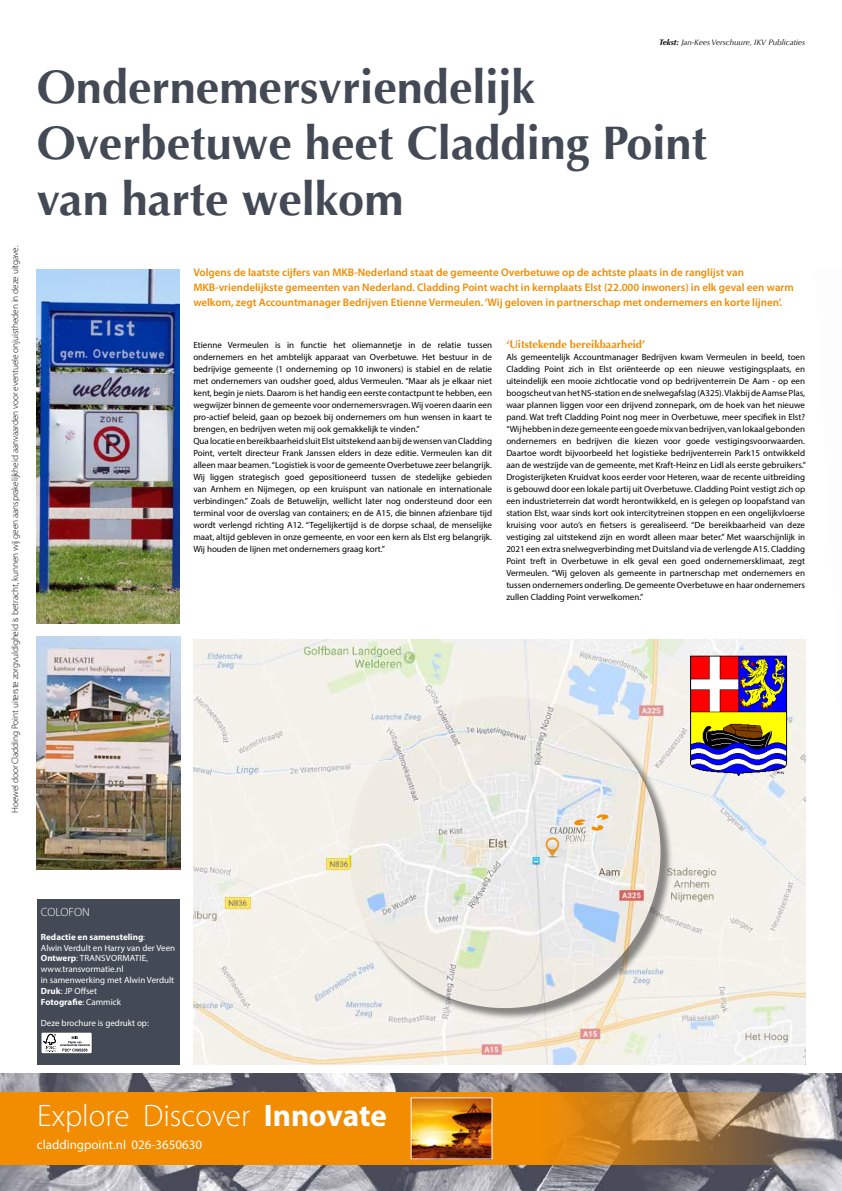
<style>
.page{position:relative;width:842px;height:1191px;background:#fff}
.page>*{position:absolute;margin:0;border:0;box-sizing:border-box;transform-origin:0 0}
.t1{font:700 46.9px/56.3px "Optima";color:#444a55}
.t2{font:300 31.2px "Myriad Pro";color:#fff}
.t3{font:13px "Myriad Pro";color:#fff}
.t4{font:300 12px "Myriad Pro";color:#fff}
.t5{font:600 11px/15px "Myriad Pro";color:#f28c00}
.t6{font:700 11px "Optima";color:#f28c00}
.t7{font:300 9.3px "Myriad Pro";letter-spacing:-.01em;color:#000}
.t8{font:9px/12px "Myriad Pro";color:#000}
.t9{font:9px/10.8px "Myriad Pro";color:#fff}
.t10{font:italic 8px "Optima";color:#000}
.s1{font-weight:700}
</style>
<div class="page">
<img style="left:0;top:1073px;width:842px;height:118px">
<svg style="left:0;top:1092px;width:815px;height:72px;background:#df8c1b"></svg>
<img style="left:815px;top:1073px;width:27px;height:117px">
<img style="left:193px;top:639px;width:612px;height:425px">
<img style="left:413px;top:1099px;width:77px;height:58px">
<img style="left:37px;top:637px;width:143px;height:232px">
<img style="left:37px;top:269px;width:142px;height:355px">
<img style="left:682px;top:648px;width:118px;height:138px">
<div style="left:350px;top:697px;width:323px;height:323px;background:#000;opacity:.45"></div>
<img style="left:349px;top:696px;width:311px;height:312px;border-radius:156px">
<svg style="left:545px;top:814px;width:64px;height:43px;background:#e6dfd3"></svg>
<div style="left:37px;top:899px;width:142px;height:165px;background:#444a55"></div>
<svg style="left:41px;top:1032px;width:51px;height:21px"></svg>
<p class="t7" style="left:10px;top:813px;width:569px;rotate:-90deg">Hoewel door Cladding Point uiterste zorgvuldigheid is betracht, kunnen wij geen aansprakelijkheid aanvaarden voor eventuele onjuistheden in deze uitgave.</p>
<p class="t10" style="left:659px;top:37px;width:148px"><span class="s1">Tekst:</span> Jan-Kees Verschuure, IKV Publicaties</p>
<h1 class="t1" style="left:37px;top:59px;width:672px">Ondernemersvriendelijk<br>Overbetuwe heet Cladding Point van harte welkom</h1>
<p class="t5" style="left:193px;top:264px;width:602px">Volgens de laatste cijfers van MKB-Nederland staat de gemeente Overbetuwe op de achtste plaats in de ranglijst van<br>MKB-vriendelijkste gemeenten van Nederland. Cladding Point wacht in kernplaats Elst (22.000 inwoners) in elk geval een warm welkom, zegt Accountmanager Bedrijven Etienne Vermeulen. ‘Wij geloven in partnerschap met ondernemers en korte lijnen’.</p>
<p class="t8" style="left:193px;top:339px;width:300px">Etienne Vermeulen is in functie het oliemannetje in de relatie tussen ondernemers en het ambtelijk apparaat van Overbetuwe. Het bestuur in de bedrijvige gemeente (1 onderneming op 10 inwoners) is stabiel en de relatie met ondernemers van oudsher goed, aldus Vermeulen. “Maar als je elkaar niet kent, begin je niets. Daarom is het handig een eerste contactpunt te hebben, een wegwijzer binnen de gemeente voor ondernemersvragen. Wij voeren daarin een pro-actief beleid, gaan op bezoek bij ondernemers om hun wensen in kaart te brengen, en bedrijven weten mij ook gemakkelijk te vinden.”<br>Qua locatie en bereikbaarheid sluit Elst uitstekend aan bij de wensen van Cladding Point, vertelt directeur Frank Janssen elders in deze editie. Vermeulen kan dit alleen maar beamen. “Logistiek is voor de gemeente Overbetuwe zeer belangrijk.<br>Wij liggen strategisch goed gepositioneerd tussen de stedelijke gebieden van Arnhem en Nijmegen, op een kruispunt van nationale en internationale verbindingen.” Zoals de Betuwelijn, wellicht later nog ondersteund door een terminal voor de overslag van containers; en de A15, die binnen afzienbare tijd wordt verlengd richting A12. “Tegelijkertijd is de dorpse schaal, de menselijke maat, altijd gebleven in onze gemeente, en voor een kern als Elst erg belangrijk.<br>Wij houden de lijnen met ondernemers graag kort.”</p>
<p class="t6" style="left:506px;top:338px;width:140px">‘Uitstekende bereikbaarheid’</p>
<p class="t8" style="left:506px;top:351px;width:301px;text-align:justify">Als gemeentelijk Accountmanager Bedrijven kwam Vermeulen in beeld, toen Cladding Point zich in Elst oriënteerde op een nieuwe vestigingsplaats, en uiteindelijk een mooie zichtlocatie vond op bedrijventerrein De Aam - op een boogscheut van het NS-station en de snelwegafslag (A325). Vlakbij de Aamse Plas, waar plannen liggen voor een drijvend zonnepark, om de hoek van het nieuwe pand. Wat treft Cladding Point nog meer in Overbetuwe, meer specifiek in Elst? “Wij hebben in deze gemeente een goede mix van bedrijven, van lokaal gebonden ondernemers en bedrijven die kiezen voor goede vestigingsvoorwaarden.<br>Daartoe wordt bijvoorbeeld het logistieke bedrijventerrein Park15 ontwikkeld aan de westzijde van de gemeente, met Kraft-Heinz en Lidl als eerste gebruikers.” Drogisterijketen Kruidvat koos eerder voor Heteren, waar de recente uitbreiding is gebouwd door een lokale partij uit Overbetuwe. Cladding Point vestigt zich op een industrieterrein dat wordt herontwikkeld, en is gelegen op loopafstand van station Elst, waar sinds kort ook intercitytreinen stoppen en een ongelijkvloerse kruising voor auto’s en fietsers is gerealiseerd. “De bereikbaarheid van deze vestiging zal uitstekend zijn en wordt alleen maar beter.” Met waarschijnlijk in 2021 een extra snelwegverbinding met Duitsland via de verlengde A15. Cladding Point treft in Overbetuwe in elk geval een goed ondernemersklimaat, zegt Vermeulen. “Wij geloven als gemeente in partnerschap met ondernemers en tussen ondernemers onderling. De gemeente Overbetuwe en haar ondernemers zullen Cladding Point verwelkomen.”</p>
<h3 class="t4" style="left:41px;top:904px;width:50px">COLOFON</h3>
<p class="t9" style="left:41px;top:931px;width:136px"><span class="s1">Redactie en samensteling</span>:<br>Alwin Verdult en Harry van der Veen<br><span class="s1">Ontwerp</span>: TRANSVORMATIE, www.transvormatie.nl<br>in samenwerking met Alwin Verdult<br><span class="s1">Druk</span>: JP Offset<br><span class="s1">Fotografie</span>: Cammick</p>
<p class="t9" style="left:41px;top:1017px;width:110px">Deze brochure is gedrukt op:</p>
<h2 class="t2" style="left:37px;top:1096px;width:351px">Explore Discover <span class="s1">Innovate</span></h2>
<h3 class="t3" style="left:37px;top:1137px;width:167px">claddingpoint.nl 026-3650630</h3>
</div>
